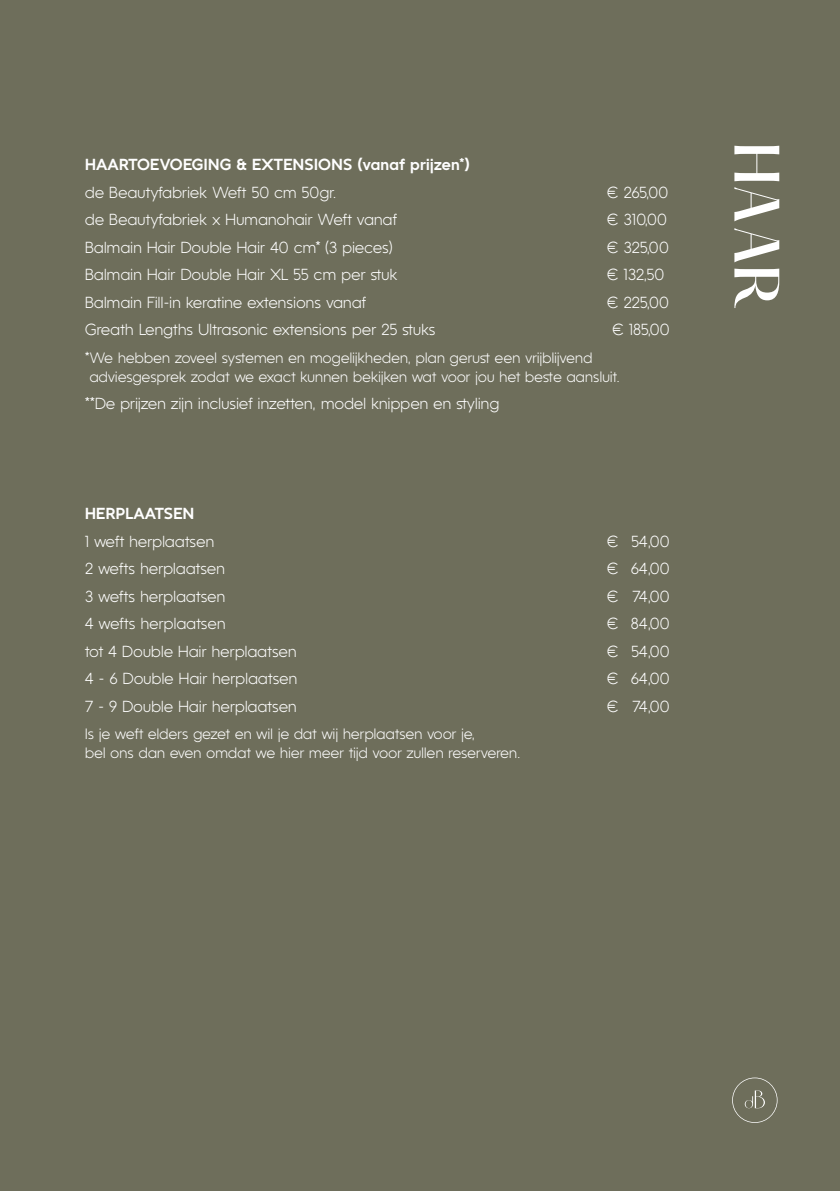
<style>
.page{position:relative;width:840px;height:1191px;background:#fff}
.page>*{position:absolute;margin:0;border:0;box-sizing:border-box;transform-origin:0 0}
.t1{font:500 56px "PP Hatton";color:#fff}
.t2{font:16px "Kontora";letter-spacing:.02em;color:#fff}
.t3{font:800 16px "Kontora";letter-spacing:.02em;color:#fff}
.t4{font:15px/19px "Kontora";letter-spacing:.02em;color:#fff}
</style>
<div class="page">
<div style="left:0;top:0;width:839px;height:1191px;background:#6e6e5b"></div>
<svg style="left:732px;top:1077px;width:45px;height:46px"></svg>
<p class="t3" style="left:85px;top:153px;width:385px">HAARTOEVOEGING &amp; EXTENSIONS (vanaf prijzen*)</p>
<p class="t2" style="left:85px;top:182px;width:252px">de Beautyfabriek Weft 50 cm 50gr.</p>
<p class="t2" style="left:607px;top:182px;width:62px">€ 265,00</p>
<p class="t2" style="left:85px;top:209px;width:313px">de Beautyfabriek x Humanohair Weft vanaf</p>
<p class="t2" style="left:607px;top:209px;width:61px">€ 310,00</p>
<p class="t2" style="left:85px;top:237px;width:308px">Balmain Hair Double Hair 40 cm* (3 pieces)</p>
<p class="t2" style="left:607px;top:237px;width:63px">€ 325,00</p>
<p class="t2" style="left:85px;top:264px;width:313px">Balmain Hair Double Hair XL 55 cm per stuk</p>
<p class="t2" style="left:607px;top:264px;width:59px">€ 132,50</p>
<p class="t2" style="left:85px;top:292px;width:282px">Balmain Fill-in keratine extensions vanaf</p>
<p class="t2" style="left:607px;top:292px;width:63px">€ 225,00</p>
<p class="t2" style="left:85px;top:319px;width:352px">Greath Lengths Ultrasonic extensions per 25 stuks</p>
<p class="t2" style="left:612px;top:319px;width:59px">€ 185,00</p>
<p class="t4" style="left:90px;top:348px;width:531px;text-indent:-5px">*We hebben zoveel systemen en mogelijkheden, plan gerust een vrijblijvend adviesgesprek zodat we exact kunnen bekijken wat voor jou het beste aansluit.</p>
<p class="t2" style="left:85px;top:393px;width:415px">**De prijzen zijn inclusief inzetten, model knippen en styling</p>
<p class="t3" style="left:85px;top:502px;width:110px">HERPLAATSEN</p>
<p class="t2" style="left:85px;top:531px;width:130px">1 weft herplaatsen</p>
<p class="t2" style="left:607px;top:531px;width:64px">€ 54,00</p>
<p class="t2" style="left:85px;top:558px;width:141px">2 wefts herplaatsen</p>
<p class="t2" style="left:607px;top:558px;width:64px">€ 64,00</p>
<p class="t2" style="left:85px;top:586px;width:141px">3 wefts herplaatsen</p>
<p class="t2" style="left:607px;top:586px;width:64px">€ 74,00</p>
<p class="t2" style="left:85px;top:613px;width:142px">4 wefts herplaatsen</p>
<p class="t2" style="left:607px;top:613px;width:64px">€ 84,00</p>
<p class="t2" style="left:85px;top:641px;width:213px">tot 4 Double Hair herplaatsen</p>
<p class="t2" style="left:607px;top:641px;width:64px">€ 54,00</p>
<p class="t2" style="left:85px;top:668px;width:213px">4 - 6 Double Hair herplaatsen</p>
<p class="t2" style="left:607px;top:668px;width:64px">€ 64,00</p>
<p class="t2" style="left:85px;top:696px;width:213px">7 - 9 Double Hair herplaatsen</p>
<p class="t2" style="left:607px;top:696px;width:64px">€ 74,00</p>
<p class="t4" style="left:85px;top:724px;width:436px">Is je weft elders gezet en wil je dat wij herplaatsen voor je,<br>bel ons dan even omdat we hier meer tijd voor zullen reserveren.</p>
<h1 class="t1" style="left:786px;top:142px;width:170px;rotate:90deg">HAAR</h1>
</div>
